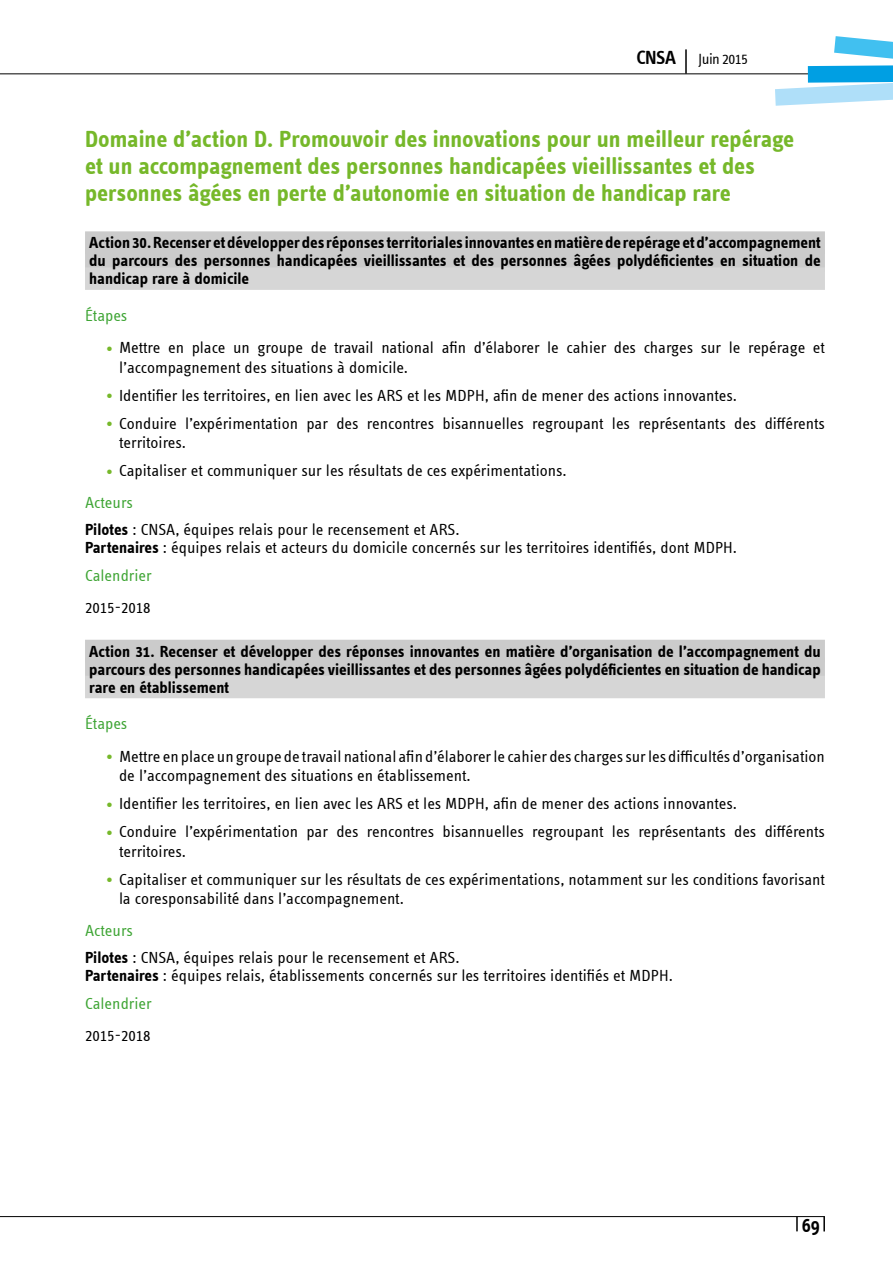
<style>
.page{position:relative;width:893px;height:1263px;background:#fff}
.page>*{position:absolute;margin:0;border:0;box-sizing:border-box;transform-origin:0 0}
.t1{font:700 24px/27px "Info Text Offc";color:#76b82a}
.t2{font:600 19.5px "Info Text";color:#000}
.t3{font:16.5px/19.5px "Info Text Offc";color:#000}
.t4{font:700 16.5px/18px "Info Text Offc";color:#000;text-align:justify}
.t5{font:16.5px "Info Text Offc";color:#3fa535}
.t6{font:15.15px "Info Text Offc";letter-spacing:-.035em;color:#000}
.s1{font-weight:600;font-size:19.65px}
.s2{font-size:18px;color:#76b82a}
.s3{color:#3fa535}
.s4{font-weight:700}
</style>
<div class="page">
<hr style="left:0;top:1216px;width:825px;height:1px;background:#000">
<svg style="left:823px;top:1217px;width:2px;height:14px"></svg>
<svg style="left:796px;top:1216px;width:2px;height:15px"></svg>
<div style="left:85px;top:231px;width:740px;height:23px;background:#cbcbcb"></div>
<div style="left:85px;top:249px;width:740px;height:23px;background:#cbcbcb"></div>
<div style="left:85px;top:267px;width:740px;height:23px;background:#d6d6d6"></div>
<div style="left:85px;top:640px;width:740px;height:22px;background:#cbcbcb"></div>
<div style="left:85px;top:658px;width:740px;height:22px;background:#cbcbcb"></div>
<div style="left:85px;top:676px;width:740px;height:22px;background:#d6d6d6"></div>
<hr style="left:685px;top:49px;width:2px;height:25px;background:#000">
<hr style="left:0;top:73px;width:893px;height:1px;background:#000">
<svg style="left:775px;top:36px;width:118px;height:70px"></svg>
<p class="t6" style="left:636px;top:51px;width:113px"><span class="s1">CNSA</span> Juin 2015</p>
<h1 class="t1" style="left:85px;top:125px;width:710px">Domaine d’action D. Promouvoir des innovations pour un meilleur repérage et un accompagnement des personnes handicapées vieillissantes et des personnes âgées en perte d’autonomie en situation de handicap rare</h1>
<p class="t4" style="left:89px;top:234px;width:733px">Action 30. Recenser et développer des réponses territoriales innovantes en matière de repérage et d’accompagnement du parcours des personnes handicapées vieillissantes et des personnes âgées polydéficientes en situation de handicap rare à domicile</p>
<p class="t5" style="left:85px;top:307px;width:44px">Étapes</p>
<p class="t3" style="left:119px;top:338px;width:707px;text-indent:-13px"><span class="s2">•</span> Mettre en place un groupe de travail national afin d’élaborer le cahier des charges sur le repérage et l’accompagnement des situations à domicile.</p>
<p class="t3" style="left:106px;top:385px;width:632px"><span class="s2">•</span> Identifier les territoires, en lien avec les ARS et les MDPH, afin de mener des actions innovantes.</p>
<p class="t3" style="left:119px;top:413px;width:707px;text-indent:-13px"><span class="s2">•</span> Conduire l’expérimentation par des rencontres bisannuelles regroupant les représentants des différents territoires.</p>
<p class="t3" style="left:85px;top:455px;width:483px;line-height:32.2px;text-indent:21px"><span class="s2">•</span> Capitaliser et communiquer sur les résultats de ces expérimentations.<br><span class="s3">Acteurs</span></p>
<p class="t3" style="left:85px;top:520px;width:653px;line-height:18px"><span class="s4">Pilotes</span> : CNSA, équipes relais pour le recensement et ARS.<br><span class="s4">Partenaires</span> : équipes relais et acteurs du domicile concernés sur les territoires identifiés, dont MDPH.</p>
<p class="t5" style="left:85px;top:567px;width:68px">Calendrier</p>
<p class="t3" style="left:85px;top:598px;width:67px">2015-2018</p>
<p class="t4" style="left:89px;top:642px;width:733px">Action 31. Recenser et développer des réponses innovantes en matière d’organisation de l’accompagnement du parcours des personnes handicapées vieillissantes et des personnes âgées polydéficientes en situation de handicap rare en établissement</p>
<p class="t5" style="left:85px;top:715px;width:44px">Étapes</p>
<p class="t3" style="left:119px;top:746px;width:707px;text-indent:-13px"><span class="s2">•</span> Mettre en place un groupe de travail national afin d’élaborer le cahier des charges sur les difficultés d’organisation de l’accompagnement des situations en établissement.</p>
<p class="t3" style="left:106px;top:794px;width:632px"><span class="s2">•</span> Identifier les territoires, en lien avec les ARS et les MDPH, afin de mener des actions innovantes.</p>
<p class="t3" style="left:119px;top:822px;width:707px;text-indent:-13px"><span class="s2">•</span> Conduire l’expérimentation par des rencontres bisannuelles regroupant les représentants des différents territoires.</p>
<p class="t3" style="left:119px;top:869px;width:707px;text-indent:-13px"><span class="s2">•</span> Capitaliser et communiquer sur les résultats de ces expérimentations, notamment sur les conditions favorisant la coresponsabilité dans l’accompagnement.</p>
<p class="t3" style="left:85px;top:917px;width:376px;line-height:26.5px"><span class="s3">Acteurs<br></span><span class="s4">Pilotes</span> : CNSA, équipes relais pour le recensement et ARS.</p>
<p class="t3" style="left:85px;top:961px;width:589px;line-height:28px"><span class="s4">Partenaires</span> : équipes relais, établissements concernés sur les territoires identifiés et MDPH.<br><span class="s3">Calendrier</span></p>
<p class="t3" style="left:85px;top:1026px;width:67px">2015-2018</p>
<p class="t2" style="left:802px;top:1214px;width:20px">69</p>
</div>
